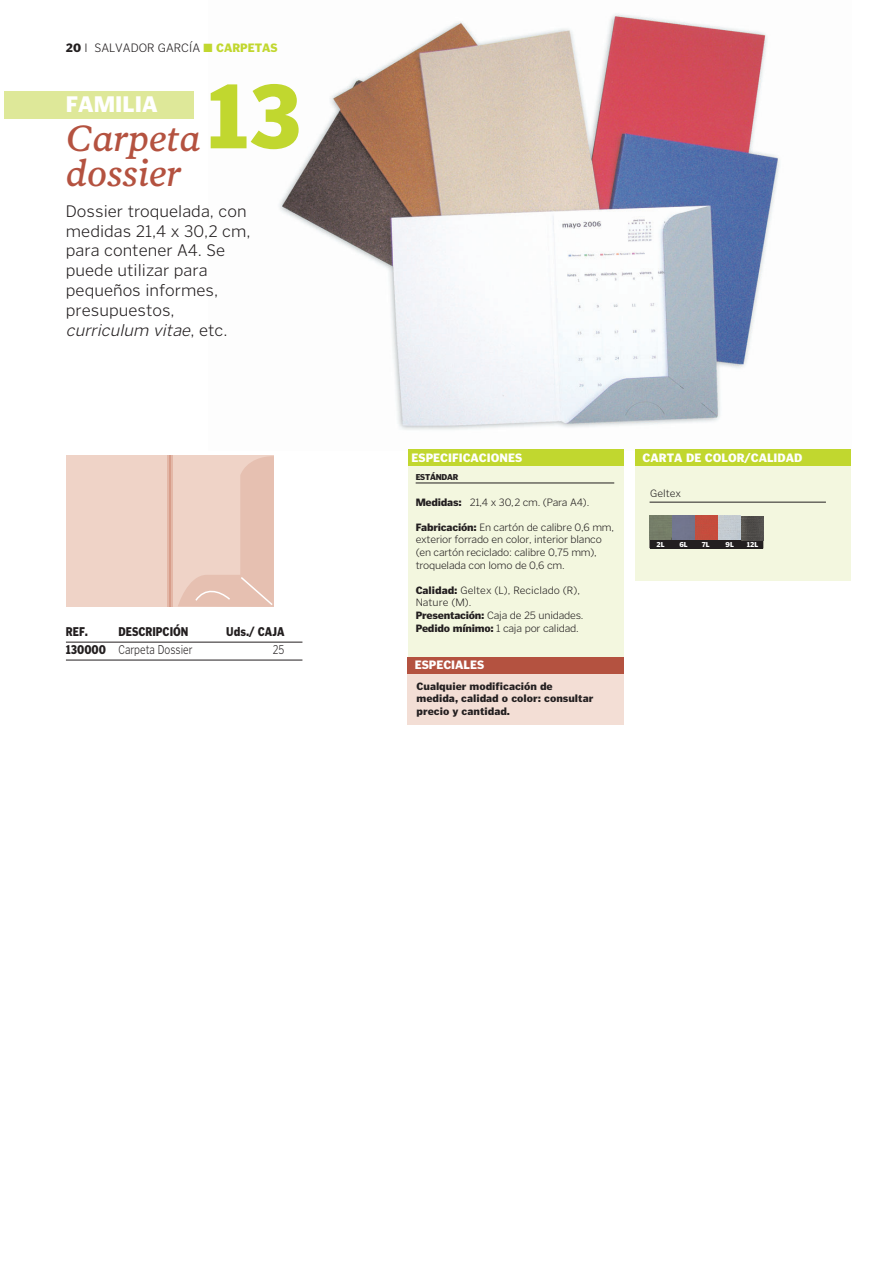
<style>
.page{position:relative;width:893px;height:1263px;background:#fff}
.page>*{position:absolute;margin:0;border:0;box-sizing:border-box;transform-origin:0 0}
.t1{font:900 90px "Poynter Text Sans";color:#c1d72f}
.t2{font:37.05px/34.8px "Poynter Text Italic Three";color:#b45240}
.t3{font:900 22.2px "Poynter Text Sans";color:#fff}
.t4{font:300 16.5px/19.8px "Poynter Text Sans";color:#231f20}
.t5{font:900 12.6px "Poynter Text Sans";color:#231f20;scale:.85 1}
.t6{font:300 12.6px "Poynter Text Sans";color:#231f20;scale:.8 1}
.t7{font:900 12px "Poynter Text Sans";color:#fff}
.t8{font:300 12px "Poynter Text Sans";color:#231f20}
.t9{font:300 10.5px/12.6px "Poynter Text Sans";letter-spacing:-.02em;color:#231f20}
.t10{font:900 10.5px/12.6px "Poynter Text Sans";color:#231f20}
.t11{font:900 8.4px "Poynter Text Sans";letter-spacing:-.025em;color:#231f20}
.t12{font:900 7.05px "Poynter Text Sans";color:#fff}
.s1{font-weight:900}
.s2{color:#c1d72f}
.s3{font-weight:900;color:#c1d72f}
.s4{font-style:italic}
</style>
<div class="page">
<img style="left:279px;top:13px;width:501px;height:438px">
<div style="left:4px;top:91px;width:189px;height:27px;background:#dee899"></div>
<hr style="left:66px;top:642px;width:236px;height:1px;background:#231f20">
<hr style="left:66px;top:660px;width:236px;height:1px;background:#231f20">
<div style="left:66px;top:455px;width:208px;height:152px;background:#efd3c7"></div>
<div style="left:167px;top:455px;width:6px;height:152px;background:#e3b7a7"></div>
<hr style="left:169px;top:455px;width:2px;height:152px;background:#d79d8a">
<svg style="left:178px;top:456px;width:96px;height:151px"></svg>
<div style="left:408px;top:462px;width:215px;height:196px;background:#f3f7df"></div>
<hr style="left:416px;top:483px;width:198px;height:1px;background:#231f20">
<div style="left:408px;top:668px;width:216px;height:57px;background:#f3ded5"></div>
<div style="left:408px;top:657px;width:216px;height:16px;background:#b45240"></div>
<div style="left:635px;top:462px;width:216px;height:118px;background:#f3f7df"></div>
<hr style="left:650px;top:502px;width:176px;height:1px;background:#231f20">
<div style="left:650px;top:540px;width:23px;height:8px;background:#231f20"></div>
<img style="left:650px;top:516px;width:113px;height:24px">
<div style="left:672px;top:540px;width:24px;height:8px;background:#231f20"></div>
<div style="left:672px;top:538px;width:22px;height:9px;border:1px solid #231f20"></div>
<div style="left:694px;top:540px;width:26px;height:8px;background:#231f20"></div>
<div style="left:694px;top:538px;width:22px;height:9px;border:1px solid #231f20"></div>
<div style="left:717px;top:540px;width:26px;height:8px;background:#231f20"></div>
<div style="left:716px;top:538px;width:22px;height:9px;border:1px solid #231f20"></div>
<div style="left:739px;top:540px;width:23px;height:8px;background:#231f20"></div>
<div style="left:739px;top:539px;width:24px;height:9px;border:1px solid #231f20"></div>
<div style="left:408px;top:449px;width:215px;height:16px;background:#c1d72f"></div>
<div style="left:635px;top:449px;width:216px;height:16px;background:#c1d72f"></div>
<p class="t8" style="left:66px;top:43px;width:213px"><span class="s1">20</span> I SALVADOR GARCÍA <span class="s2">■</span> <span class="s3">CARPETAS</span></p>
<h3 class="t3" style="left:66px;top:96px;width:93px">FAMILIA</h3>
<h2 class="t2" style="left:66px;top:124px;width:136px">Carpeta dossier</h2>
<h1 class="t1" style="left:207px;top:82px;width:97px">13</h1>
<h3 class="t4" style="left:66px;top:202px;width:186px">Dossier troquelada, con medidas 21,4 x 30,2 cm, para contener A4. Se puede utilizar para pequeños informes, presupuestos, <span class="s4">curriculum vitae</span>, e t c .</h3>
<p class="t5" style="left:66px;top:627px;width:28px">REF.</p>
<p class="t5" style="left:119px;top:627px;width:84px">DESCRIPCIÓN</p>
<p class="t5" style="left:226px;top:627px;width:70px">Uds./ CAJA</p>
<p class="t6" style="left:66px;top:645px;width:160px"><span class="s1">130000</span> Carpeta Dossier</p>
<p class="t6" style="left:273px;top:645px;width:16px">25</p>
<p class="t7" style="left:412px;top:453px;width:112px">ESPECIFICACIONES</p>
<p class="t7" style="left:643px;top:453px;width:161px">CARTA DE COLOR/CALIDAD</p>
<p class="t11" style="left:416px;top:474px;width:44px">ESTÁNDAR</p>
<p class="t9" style="left:416px;top:496px;width:175px"><span class="s1">Medidas:</span> 21,4 x 30,2 cm. (Para A4).</p>
<p class="t9" style="left:416px;top:521px;width:200px"><span class="s1">Fabricación:</span> En cartón de calibre 0,6 mm, exterior forrado en color, interior blanco (en cartón reciclado: calibre 0,75 mm), troquelada con lomo de 0,6 cm.</p>
<p class="t9" style="left:416px;top:584px;width:169px"><span class="s1">Calidad:</span> Geltex (L), Reciclado (R),<br>Nature (M).<br><span class="s1">Presentación:</span> Caja de 25 unidades.<br><span class="s1">Pedido mínimo:</span> 1 caja por calidad.</p>
<p class="t7" style="left:415px;top:660px;width:71px">ESPECIALES</p>
<p class="t10" style="left:417px;top:681px;width:178px">Cualquier modificación de medida, calidad o color: consultar precio y cantidad.</p>
<p class="t9" style="left:650px;top:488px;width:33px">Geltex</p>
<p class="t12" style="left:657px;top:542px;width:10px">2L</p>
<p class="t12" style="left:679px;top:542px;width:10px">6L</p>
<p class="t12" style="left:702px;top:542px;width:10px">7L</p>
<p class="t12" style="left:726px;top:542px;width:10px">9L</p>
<p class="t12" style="left:747px;top:542px;width:13px">12L</p>
</div>
